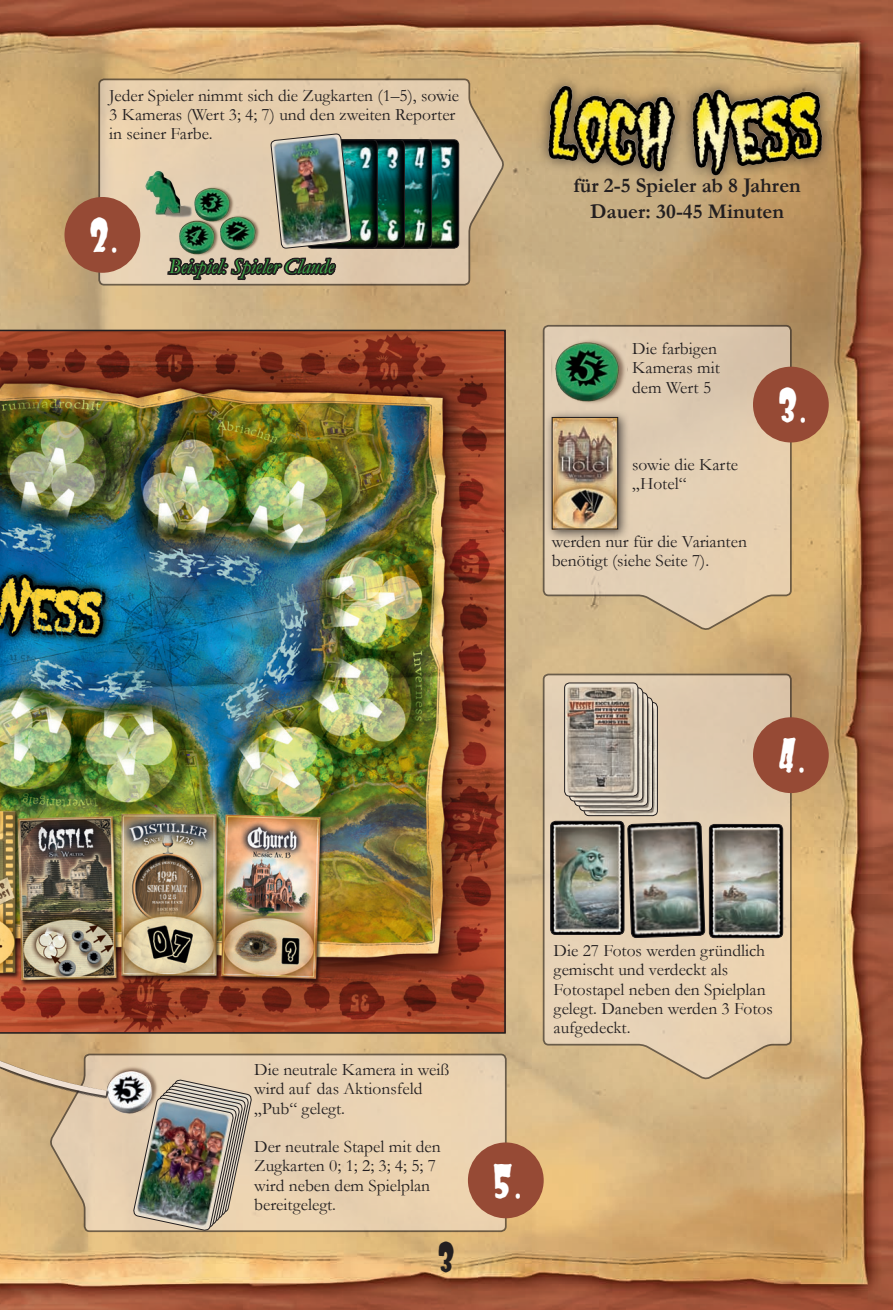
<style>
.page{position:relative;width:893px;height:1310px;background:#fff}
.page>*{position:absolute;margin:0;border:0;box-sizing:border-box;transform-origin:0 0}
.t1{font:47.77px "Frankie";color:#fff}
.t2{font:42px "Frankie";color:#231f20}
.t3{font:700 21px/25.2px "Garamond";color:#231f20;text-align:center}
.t4{font:italic 21px "Garamond";color:#40ae49}
.t5{font:17.5px/19.2px "Garamond";color:#231f20}
</style>
<div class="page">
<img style="left:0;top:0;width:893px;height:1310px">
<svg style="left:50px;top:1052px;width:458px;height:181px;background:#e3ccab"></svg>
<svg style="left:97px;top:78px;width:407px;height:208px;background:#d8c09f"></svg>
<svg style="left:542px;top:324px;width:251px;height:307px;background:#dcc6a8"></svg>
<svg style="left:542px;top:673px;width:251px;height:407px;background:#ddc7a8"></svg>
<div style="left:545px;top:410px;width:85px;height:131px;background:#231f20;opacity:.75"></div>
<img style="left:554px;top:419px;width:62px;height:108px">
<div style="left:552px;top:417px;width:66px;height:112px;border:1px solid #231f20"></div>
<div style="left:534px;top:72px;width:300px;height:114px;background:#231f20;opacity:.75"></div>
<img style="left:538px;top:82px;width:295px;height:97px">
<img style="left:0;top:330px;width:506px;height:703px">
<img style="left:432px;top:140px;width:27px;height:108px">
<div style="left:388px;top:139px;width:71px;height:110px;border:1px solid #231f20;border-radius:5px"></div>
<img style="left:404px;top:140px;width:28px;height:108px">
<div style="left:361px;top:139px;width:71px;height:110px;border:1px solid #231f20;border-radius:5px"></div>
<img style="left:377px;top:141px;width:26px;height:106px">
<div style="left:334px;top:139px;width:71px;height:110px;border:1px solid #231f20;border-radius:5px"></div>
<img style="left:352px;top:141px;width:24px;height:106px">
<div style="left:307px;top:139px;width:71px;height:110px;border:1px solid #231f20;border-radius:5px"></div>
<img style="left:165px;top:122px;width:187px;height:181px">
<img style="left:102px;top:150px;width:186px;height:131px">
<img style="left:133px;top:1079px;width:119px;height:152px">
<img style="left:100px;top:1062px;width:67px;height:62px">
<div style="left:64px;top:197px;width:76px;height:76px;background:#964a35;border-radius:50%"></div>
<div style="left:753px;top:367px;width:76px;height:75px;background:#964a35;border-radius:50%"></div>
<div style="left:468px;top:1142px;width:76px;height:76px;background:#964a35;border-radius:50%"></div>
<img style="left:0;top:953px;width:122px;height:160px">
<img style="left:551px;top:821px;width:73px;height:113px">
<div style="left:550px;top:821px;width:74px;height:114px;border:1px solid #231f20;border-radius:5px"></div>
<svg style="left:627px;top:822px;width:78px;height:161px;background:#9d9688"></svg>
<img style="left:584px;top:702px;width:73px;height:113px">
<div style="left:584px;top:702px;width:74px;height:114px;border:1px solid #231f20;border-radius:5px"></div>
<img style="left:579px;top:697px;width:73px;height:114px">
<div style="left:579px;top:697px;width:74px;height:114px;border:1px solid #231f20;border-radius:5px"></div>
<img style="left:574px;top:693px;width:74px;height:113px">
<div style="left:574px;top:692px;width:74px;height:114px;border:1px solid #231f20;border-radius:5px"></div>
<img style="left:569px;top:688px;width:74px;height:113px">
<div style="left:569px;top:687px;width:74px;height:114px;border:1px solid #231f20;border-radius:5px"></div>
<img style="left:565px;top:683px;width:73px;height:113px">
<div style="left:564px;top:682px;width:74px;height:114px;border:1px solid #231f20;border-radius:5px"></div>
<img style="left:709px;top:824px;width:74px;height:113px">
<div style="left:709px;top:824px;width:74px;height:114px;border:1px solid #231f20;border-radius:5px"></div>
<div style="left:753px;top:717px;width:76px;height:76px;background:#964a35;border-radius:50%"></div>
<img style="left:552px;top:334px;width:75px;height:76px">
<p class="t5" style="left:109px;top:85px;width:351px">Jeder Spieler nimmt sich die Zugkarten (1–5), sowie<br>3 Kameras (Wert 3; 4; 7) und den zweiten Reporter in seiner Farbe.</p>
<h1 class="t1" style="left:89px;top:214px;width:32px">2.</h1>
<p class="t4" style="left:169px;top:254px;width:166px">Beispiel: Spieler Claude</p>
<p class="t3" style="left:573px;top:173px;width:229px">für 2-5 Spieler ab 8 Jahren<br>Dauer: 30-45 Minuten</p>
<p class="t5" style="left:632px;top:339px;width:89px">Die farbigen<br>Kameras mit dem Wert 5</p>
<p class="t5" style="left:632px;top:454px;width:107px">sowie die Karte „Hotel“</p>
<p class="t5" style="left:552px;top:531px;width:197px">werden nur für die Varianten benötigt (siehe Seite 7).</p>
<h1 class="t1" style="left:777px;top:383px;width:32px">3.</h1>
<h1 class="t1" style="left:778px;top:734px;width:29px">4.</h1>
<p class="t5" style="left:254px;top:1059px;width:197px">Die neutrale Kamera in weiß wird auf das Aktionsfeld „Pub“ gelegt.</p>
<p class="t5" style="left:254px;top:1136px;width:188px">Der neutrale Stapel mit den<br>Zugkarten 0; 1; 2; 3; 4; 5; 7 wird neben dem Spielplan bereitgelegt.</p>
<h2 class="t2" style="left:437px;top:1238px;width:21px">3</h2>
<p class="t5" style="left:554px;top:940px;width:221px">Die 27 Fotos werden gründlich gemischt und verdeckt als<br>Fotostapel neben den Spielplan gelegt. Daneben werden 3 Fotos aufgedeckt.</p>
<h1 class="t1" style="left:492px;top:1159px;width:32px">5.</h1>
</div>
